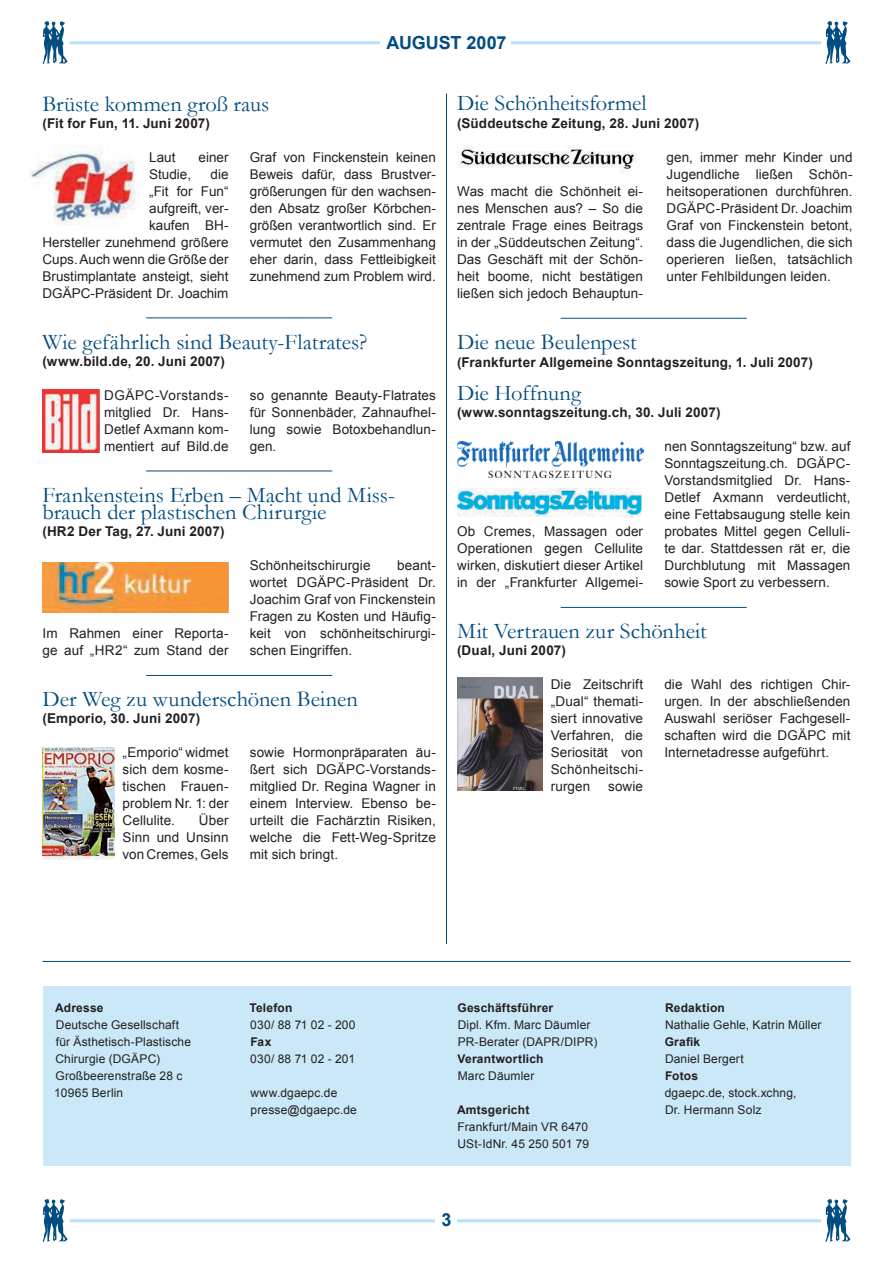
<style>
.page{position:relative;width:893px;height:1263px;background:#fff}
.page>*{position:absolute;margin:0;border:0;box-sizing:border-box;transform-origin:0 0}
.t1{font:22.5px/17px "Garamond";color:#014c80}
.t2{font:700 18px "Arial";letter-spacing:-.01em;color:#014c80}
.t3{font:13.5px/17px "Arial";letter-spacing:.005em;color:#231f20;text-align:justify}
.t4{font:700 13.5px "Arial";letter-spacing:.015em;color:#231f20}
.t5{font:12px/17px "Arial";letter-spacing:.01em;color:#231f20}
.t6{font:700 12px "Arial";letter-spacing:.015em;color:#231f20}
</style>
<div class="page">
<div style="left:43px;top:986px;width:807px;height:180px;background:#cae8f8"></div>
<img style="left:457px;top:441px;width:186px;height:37px">
<img style="left:457px;top:488px;width:185px;height:29px">
<svg style="left:511px;top:21px;width:339px;height:43px"></svg>
<svg style="left:42px;top:21px;width:338px;height:43px"></svg>
<svg style="left:457px;top:1199px;width:393px;height:43px"></svg>
<svg style="left:42px;top:1199px;width:393px;height:43px"></svg>
<img style="left:29px;top:145px;width:107px;height:80px">
<hr style="left:43px;top:961px;width:807px;height:1px;background:#014c80">
<hr style="left:446px;top:94px;width:1px;height:850px;background:#014c80">
<img style="left:43px;top:562px;width:186px;height:50px">
<img style="left:43px;top:389px;width:57px;height:64px">
<img style="left:43px;top:747px;width:71px;height:113px">
<img style="left:457px;top:677px;width:85px;height:114px">
<img style="left:458px;top:146px;width:179px;height:26px">
<hr style="left:146px;top:317px;width:186px;height:1px;background:#014c80">
<hr style="left:146px;top:471px;width:186px;height:1px;background:#014c80">
<hr style="left:146px;top:675px;width:186px;height:1px;background:#014c80">
<hr style="left:561px;top:318px;width:186px;height:1px;background:#014c80">
<hr style="left:561px;top:607px;width:186px;height:1px;background:#014c80">
<h1 class="t1" style="left:43px;top:94px;width:228px">Brüste kommen groß raus</h1>
<p class="t4" style="left:43px;top:114px;width:169px">(Fit for Fun, 11. Juni 2007)</p>
<h2 class="t2" style="left:387px;top:31px;width:121px">AUGUST 2007</h2>
<h1 class="t1" style="left:457px;top:94px;width:191px">Die Schönheitsformel</h1>
<p class="t4" style="left:457px;top:114px;width:244px">(Süddeutsche Zeitung, 28. Juni 2007)</p>
<p class="t3" style="left:149px;top:149px;width:28px">Laut</p>
<p class="t3" style="left:199px;top:149px;width:32px">einer</p>
<p class="t3" style="left:149px;top:166px;width:44px">Studie,</p>
<p class="t3" style="left:43px;top:166px;width:188px;text-align:right">die<br>„Fit for Fun“<br>aufgreift, ver-<br>kaufen BH-<br>Hersteller zunehmend größere<br>Cups. Auch wenn die Größe der<br>Brustimplantate ansteigt, sieht<br>DGÄPC-Präsident Dr. Joachim</p>
<p class="t3" style="left:250px;top:149px;width:188px">Graf von Finckenstein keinen Beweis dafür, dass Brustver&shy;größerungen für den wachsen&shy;den Absatz großer Körbchen&shy;größen verantwortlich sind. Er vermutet den Zusammenhang eher darin, dass Fettleibigkeit zunehmend zum Problem wird.</p>
<h1 class="t1" style="left:43px;top:333px;width:326px">Wie gefährlich sind Beauty-Flatrates?</h1>
<p class="t4" style="left:43px;top:352px;width:184px">(www.bild.de, 20. Juni 2007)</p>
<p class="t3" style="left:104px;top:387px;width:126px">DGÄPC-Vorstands&shy;mitglied Dr. Hans-Detlef Axmann kom&shy;mentiert auf Bild.de</p>
<p class="t3" style="left:250px;top:387px;width:188px">so genannte Beauty-Flatrates für Sonnenbäder, Zahnaufhel&shy;lung sowie Botoxbehandlun&shy;gen.</p>
<h1 class="t1" style="left:43px;top:486px;width:354px">Frankensteins Erben – Macht und Miss&shy;brauch der plastischen Chirurgie</h1>
<p class="t4" style="left:43px;top:522px;width:184px">(HR2 Der Tag, 27. Juni 2007)</p>
<p class="t3" style="left:43px;top:625px;width:188px">Im Rahmen einer Reporta&shy;ge auf „HR2“ zum Stand der</p>
<p class="t3" style="left:250px;top:557px;width:122px">Schönheitschirurgie</p>
<p class="t3" style="left:250px;top:557px;width:188px;text-indent:147px">beant&shy;wortet DGÄPC-Präsident Dr.<br>Joachim Graf von Finckenstein Fragen zu Kosten und Häufig&shy;keit von schönheitschirurgi&shy;schen Eingriffen.</p>
<h1 class="t1" style="left:43px;top:690px;width:317px">Der Weg zu wunderschönen Beinen</h1>
<p class="t4" style="left:43px;top:709px;width:159px">(Emporio, 30. Juni 2007)</p>
<p class="t3" style="left:123px;top:744px;width:107px">„Emporio“ widmet sich dem kosme&shy;tischen Frauen&shy;problem Nr. 1: der Cellulite.</p>
<p class="t3" style="left:123px;top:812px;width:107px;text-indent:76px">Über Sinn und Unsinn von Cremes, Gels</p>
<p class="t3" style="left:250px;top:744px;width:188px">sowie Hormonpräparaten äu&shy;ßert sich DGÄPC-Vorstands&shy;mitglied Dr. Regina Wagner in einem Interview. Ebenso be&shy;urteilt die Fachärztin Risiken, welche die Fett-Weg-Spritze mit sich bringt.</p>
<p class="t3" style="left:457px;top:183px;width:188px">Was macht die Schönheit ei&shy;nes Menschen aus? – So die zentrale Frage eines Beitrags in der „Süddeutschen Zeitung“.<br>Das Geschäft mit der Schön&shy;heit boome, nicht bestätigen ließen sich jedoch Behauptun-</p>
<p class="t3" style="left:666px;top:149px;width:188px">gen, immer mehr Kinder und Jugendliche ließen Schön&shy;heitsoperationen durchführen.<br>DGÄPC-Präsident Dr. Joachim Graf von Finckenstein betont, dass die Jugendlichen, die sich operieren ließen, tatsächlich unter Fehlbildungen leiden.</p>
<h1 class="t1" style="left:457px;top:333px;width:181px">Die neue Beulenpest</h1>
<p class="t4" style="left:457px;top:354px;width:357px">(Frankfurter Allgemeine Sonntagszeitung, 1. Juli 2007)</p>
<h1 class="t1" style="left:457px;top:384px;width:126px">Die Hoffnung</h1>
<p class="t4" style="left:457px;top:403px;width:265px">(www.sonntagszeitung.ch, 30. Juli 2007)</p>
<p class="t3" style="left:457px;top:523px;width:188px">Ob Cremes, Massagen oder Operationen gegen Cellulite wirken, diskutiert dieser Artikel in der „Frankfurter Allgemei-</p>
<p class="t3" style="left:664px;top:438px;width:188px">nen Sonntagszeitung“ bzw. auf Sonntagszeitung.ch. DGÄPC-Vorstandsmitglied Dr. Hans-Detlef Axmann verdeutlicht, eine Fettabsaugung stelle kein probates Mittel gegen Celluli&shy;te dar. Stattdessen rät er, die Durchblutung mit Massagen sowie Sport zu verbessern.</p>
<h1 class="t1" style="left:457px;top:622px;width:251px">Mit Vertrauen zur Schönheit</h1>
<p class="t4" style="left:457px;top:641px;width:110px">(Dual, Juni 2007)</p>
<p class="t3" style="left:551px;top:676px;width:94px">Die Zeitschrift „Dual“ themati&shy;siert innovative Verfahren, die Seriosität von Schönheitschi&shy;rurgen</p>
<p class="t3" style="left:664px;top:676px;width:188px">die Wahl des richtigen Chir&shy;urgen. In der abschließenden Auswahl seriöser Fachgesell&shy;schaften wird die DGÄPC mit Internetadresse aufgeführt.</p>
<p class="t3" style="left:608px;top:778px;width:36px">sowie</p>
<p class="t6" style="left:55px;top:1000px;width:50px">Adresse</p>
<p class="t5" style="left:54px;top:1016px;width:138px">Deutsche Gesellschaft für Ästhetisch-Plastische<br>Chirurgie (DGÄPC)<br>Großbeerenstraße 28 c<br>10965 Berlin</p>
<p class="t6" style="left:249px;top:1000px;width:44px">Telefon</p>
<p class="t5" style="left:250px;top:1016px;width:107px">030/ 88 71 02 - 200</p>
<p class="t6" style="left:250px;top:1034px;width:22px">Fax</p>
<p class="t5" style="left:250px;top:1050px;width:106px">030/ 88 71 02 - 201</p>
<p class="t5" style="left:250px;top:1084px;width:108px">www.dgaepc.de presse@dgaepc.de</p>
<p class="t6" style="left:457px;top:1000px;width:97px">Geschäftsführer</p>
<p class="t5" style="left:458px;top:1016px;width:141px">Dipl. Kfm. Marc Däumler<br>PR-Berater (DAPR/DIPR)</p>
<p class="t6" style="left:457px;top:1051px;width:88px">Verantwortlich</p>
<p class="t5" style="left:458px;top:1067px;width:78px">Marc Däumler</p>
<p class="t6" style="left:457px;top:1102px;width:74px">Amtsgericht</p>
<p class="t5" style="left:457px;top:1118px;width:133px">Frankfurt/Main VR 6470<br>USt-IdNr. 45 250 501 79</p>
<p class="t6" style="left:665px;top:1000px;width:61px">Redaktion</p>
<p class="t5" style="left:665px;top:1016px;width:158px">Nathalie Gehle, Katrin Müller</p>
<p class="t6" style="left:665px;top:1034px;width:37px">Grafik</p>
<p class="t5" style="left:665px;top:1050px;width:80px">Daniel Bergert</p>
<p class="t6" style="left:665px;top:1068px;width:35px">Fotos</p>
<p class="t5" style="left:665px;top:1084px;width:133px">dgaepc.de, stock.xchng,<br>Dr. Hermann Solz</p>
<h2 class="t2" style="left:441px;top:1208px;width:12px">3</h2>
</div>
